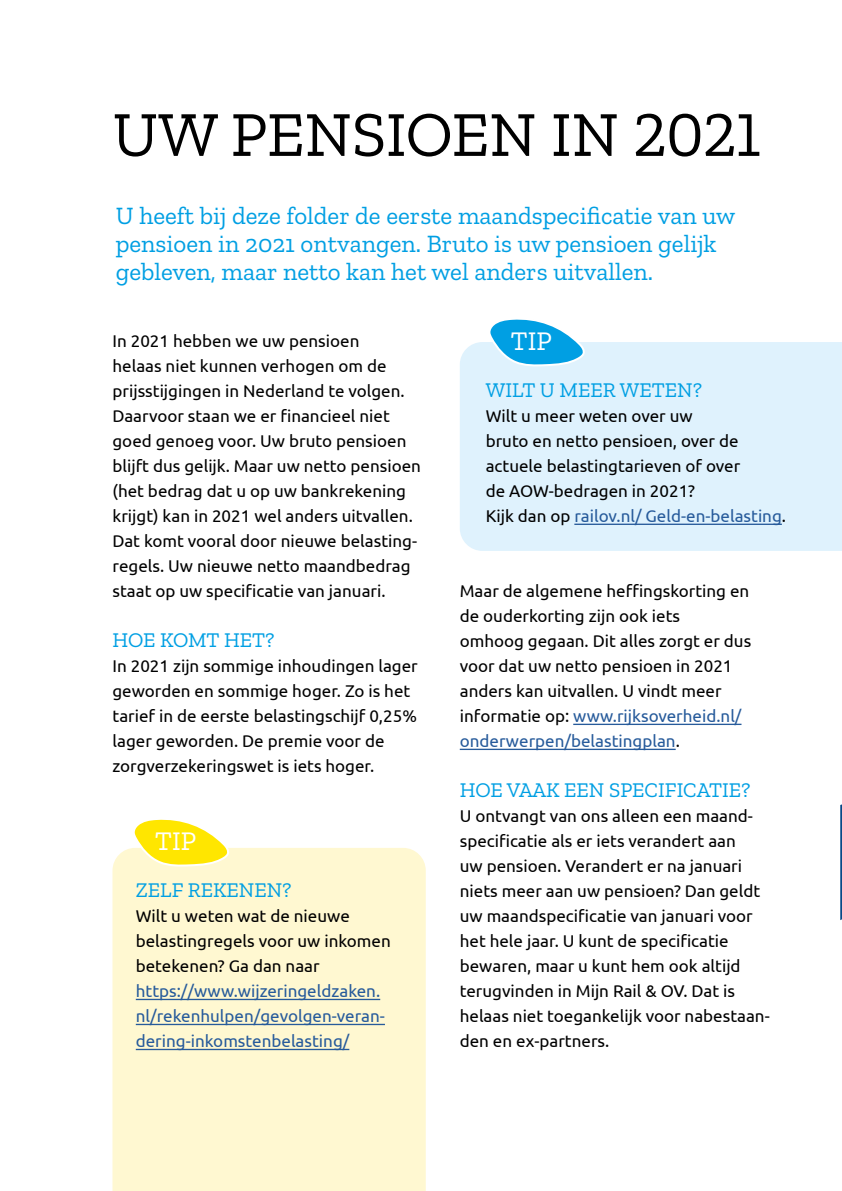
<style>
.page{position:relative;width:842px;height:1191px;background:#fff}
.page>*{position:absolute;margin:0;border:0;box-sizing:border-box;transform-origin:0 0}
.t1{font:64px "Zilla Slab";color:#000}
.t2{font:27px "Zilla Slab";color:#fff}
.t3{font:25px/28px "Zilla Slab";color:#009fe3}
.t4{font:21px "Zilla Slab";color:#009fe3}
.t5{font:17px/25px "Ubuntu";color:#000}
.t6{font:17px/25px "Ubuntu";color:#275b9b}
.s1{color:#275b9b}
</style>
<div class="page">
<hr style="left:573px;top:723px;width:168px;height:2px;background:#275b9b">
<hr style="left:460px;top:748px;width:216px;height:2px;background:#275b9b">
<div style="left:460px;top:342px;width:382px;height:209px;background:#dff2fd"></div>
<hr style="left:574px;top:523px;width:208px;height:2px;background:#275b9b">
<div style="left:112px;top:848px;width:314px;height:343px;background:#fff8d1"></div>
<hr style="left:136px;top:998px;width:244px;height:2px;background:#275b9b">
<hr style="left:136px;top:1023px;width:249px;height:2px;background:#275b9b">
<hr style="left:136px;top:1048px;width:213px;height:2px;background:#275b9b">
<svg style="left:487px;top:319px;width:100px;height:49px"></svg>
<svg style="left:132px;top:819px;width:100px;height:49px"></svg>
<svg style="left:840px;top:804px;width:2px;height:116px"></svg>
<h1 class="t1" style="left:112px;top:99px;width:649px">UW PENSIOEN IN 2021</h1>
<h3 class="t3" style="left:116px;top:202px;width:621px">U heeft bij deze folder de eerste maandspecificatie van uw pensioen in 2021 ontvangen. Bruto is uw pensioen gelijk gebleven, maar netto kan het wel anders uitvallen.</h3>
<p class="t5" style="left:112px;top:328px;width:310px">In 2021 hebben we uw pensioen<br>helaas niet kunnen verhogen om de prijsstijgingen in Nederland te volgen.<br>Daarvoor staan we er financieel niet goed genoeg voor. Uw bruto pensioen blijft dus gelijk. Maar uw netto pensioen (het bedrag dat u op uw bankrekening krijgt) kan in 2021 wel anders uitvallen.<br>Dat komt vooral door nieuwe belasting&shy;regels. Uw nieuwe netto maandbedrag staat op uw specificatie van januari.</p>
<p class="t4" style="left:112px;top:628px;width:164px">HOE KOMT HET?</p>
<p class="t5" style="left:112px;top:653px;width:307px">In 2021 zijn sommige inhoudingen lager geworden en sommige hoger. Zo is het tarief in de eerste belastingschijf 0,25% lager geworden. De premie voor de zorgverzekeringswet is iets hoger.</p>
<h2 class="t2" style="left:155px;top:826px;width:42px">TIP</h2>
<p class="t4" style="left:136px;top:878px;width:157px">ZELF REKENEN?</p>
<p class="t5" style="left:136px;top:903px;width:256px">Wilt u weten wat de nieuwe belastingregels voor uw inkomen betekenen? Ga dan naar</p>
<p class="t6" style="left:136px;top:978px;width:251px">https://www.wijzeringeldzaken. nl/rekenhulpen/gevolgen-veran&shy;dering-inkomstenbelasting/</p>
<h2 class="t2" style="left:511px;top:326px;width:42px">TIP</h2>
<p class="t4" style="left:486px;top:378px;width:218px">WILT U MEER WETEN?</p>
<p class="t5" style="left:486px;top:403px;width:302px">Wilt u meer weten over uw<br>bruto en netto pensioen, over de actuele belastingtarieven of over<br>de AOW-bedragen in 2021?<br>Kijk dan op <span class="s1">railov.nl/ Geld-en-belasting</span>.</p>
<p class="t5" style="left:460px;top:578px;width:293px">Maar de algemene heffingskorting en de ouderkorting zijn ook iets<br>omhoog gegaan. Dit alles zorgt er dus voor dat uw netto pensioen in 2021 anders kan uitvallen. U vindt meer informatie op: <span class="s1">www.rijksoverheid.nl/ onderwerpen/belastingplan</span>.</p>
<p class="t4" style="left:460px;top:778px;width:292px">HOE VAAK EEN SPECIFICATIE?</p>
<p class="t5" style="left:460px;top:803px;width:311px">U ontvangt van ons alleen een maand&shy;specificatie als er iets verandert aan<br>uw pensioen. Verandert er na januari niets meer aan uw pensioen? Dan geldt uw maandspecificatie van januari voor het hele jaar. U kunt de specificatie bewaren, maar u kunt hem ook altijd terugvinden in Mijn Rail &amp; OV. Dat is helaas niet toegankelijk voor nabestaan&shy;den en ex-partners.</p>
</div>
